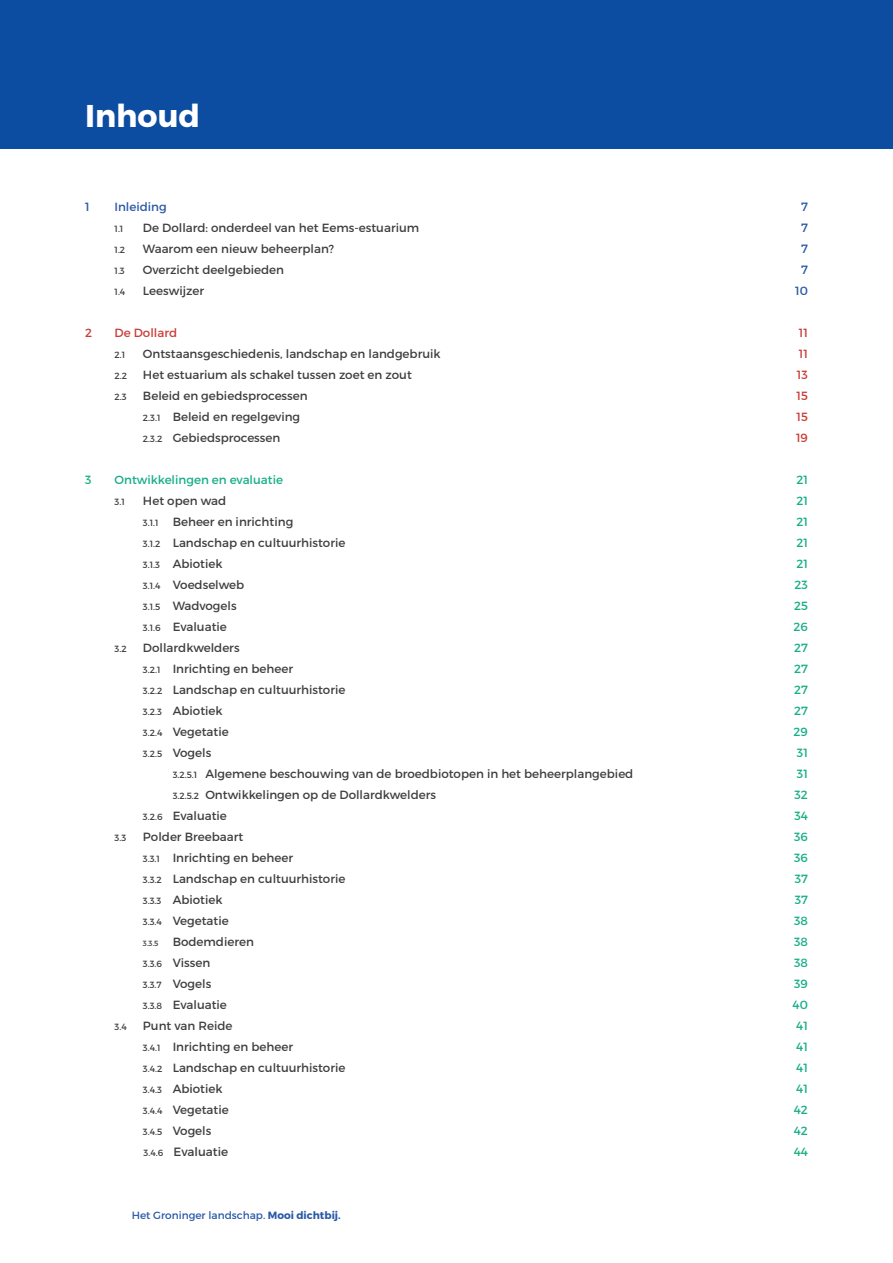
<style>
.page{position:relative;width:893px;height:1263px;background:#fff}
.page>*{position:absolute;margin:0;border:0;box-sizing:border-box;transform-origin:0 0}
.t1{font:700 31.5px "Montserrat";color:#fff}
.t2{font:12px "Montserrat";color:#3e3e3f}
.t3{font:12px "Montserrat";color:#2959a8}
.t4{font:11.85px "Montserrat";color:#3e3e3f}
.t5{font:11.85px "Montserrat";color:#17ae86}
.t6{font:11.85px "Montserrat";color:#ca3d38}
.t7{font:11.85px "Montserrat";color:#2959a8}
.t8{font:10.5px "Montserrat";color:#2959a8}
.t9{font:9px "Montserrat";color:#3e3e3f}
.s1{font-size:9px}
.s2{font-size:7.5px}
.s3{font-weight:700}
</style>
<div class="page">
<div style="left:0;top:0;width:893px;height:148px;background:#0d4da1"></div>
<h1 class="t1" style="left:85px;top:96px;width:117px">Inhoud</h1>
<p class="t7" style="left:85px;top:200px;width:6px">1</p>
<p class="t7" style="left:115px;top:200px;width:54px">Inleiding</p>
<p class="t3" style="left:801px;top:199px;width:8px">7</p>
<p class="t9" style="left:115px;top:223px;width:10px">1.1</p>
<p class="t4" style="left:143px;top:221px;width:278px">De Dollard: onderdeel van het Eems-estuarium</p>
<p class="t3" style="left:801px;top:220px;width:8px">7</p>
<p class="t9" style="left:115px;top:244px;width:12px">1.2</p>
<p class="t4" style="left:143px;top:242px;width:193px">Waarom een nieuw beheerplan?</p>
<p class="t3" style="left:801px;top:241px;width:8px">7</p>
<p class="t9" style="left:115px;top:265px;width:12px">1.3</p>
<p class="t4" style="left:143px;top:263px;width:143px">Overzicht deelgebieden</p>
<p class="t3" style="left:801px;top:262px;width:8px">7</p>
<p class="t9" style="left:115px;top:286px;width:12px">1.4</p>
<p class="t4" style="left:143px;top:284px;width:63px">Leeswijzer</p>
<p class="t7" style="left:795px;top:284px;width:14px">10</p>
<p class="t6" style="left:85px;top:326px;width:8px">2</p>
<p class="t6" style="left:114px;top:326px;width:64px">De Dollard</p>
<p class="t6" style="left:799px;top:326px;width:11px">11</p>
<p class="t9" style="left:115px;top:349px;width:12px">2.1</p>
<p class="t4" style="left:143px;top:347px;width:299px">Ontstaansgeschiedenis, landschap en landgebruik</p>
<p class="t6" style="left:799px;top:347px;width:11px">11</p>
<p class="t9" style="left:115px;top:370px;width:14px">2.2</p>
<p class="t4" style="left:143px;top:368px;width:270px">Het estuarium als schakel tussen zoet en zout</p>
<p class="t6" style="left:797px;top:368px;width:13px">13</p>
<p class="t9" style="left:115px;top:391px;width:14px">2.3</p>
<p class="t4" style="left:143px;top:389px;width:166px">Beleid en gebiedsprocessen</p>
<p class="t6" style="left:796px;top:389px;width:13px">15</p>
<p class="t4" style="left:143px;top:410px;width:159px"><span class="s1">2.3.1</span> Beleid en regelgeving</p>
<p class="t6" style="left:796px;top:410px;width:13px">15</p>
<p class="t4" style="left:143px;top:431px;width:139px"><span class="s1">2.3.2</span> Gebiedsprocessen</p>
<p class="t6" style="left:796px;top:431px;width:13px">19</p>
<p class="t5" style="left:85px;top:473px;width:8px">3</p>
<p class="t5" style="left:114px;top:473px;width:170px">Ontwikkelingen en evaluatie</p>
<p class="t5" style="left:796px;top:473px;width:13px">21</p>
<p class="t9" style="left:115px;top:496px;width:12px">3.1</p>
<p class="t4" style="left:143px;top:494px;width:85px">Het open wad</p>
<p class="t5" style="left:796px;top:494px;width:13px">21</p>
<p class="t4" style="left:143px;top:515px;width:152px"><span class="s1">3.1.1</span> Beheer en inrichting</p>
<p class="t5" style="left:796px;top:515px;width:13px">21</p>
<p class="t4" style="left:143px;top:536px;width:204px"><span class="s1">3.1.2</span> Landschap en cultuurhistorie</p>
<p class="t5" style="left:796px;top:536px;width:13px">21</p>
<p class="t4" style="left:143px;top:557px;width:81px"><span class="s1">3.1.3</span> Abiotiek</p>
<p class="t5" style="left:796px;top:557px;width:13px">21</p>
<p class="t4" style="left:143px;top:578px;width:103px"><span class="s1">3.1.4</span> Voedselweb</p>
<p class="t5" style="left:794px;top:578px;width:15px">23</p>
<p class="t4" style="left:143px;top:599px;width:95px"><span class="s1">3.1.5</span> Wadvogels</p>
<p class="t5" style="left:794px;top:599px;width:15px">25</p>
<p class="t4" style="left:143px;top:620px;width:85px"><span class="s1">3.1.6</span> Evaluatie</p>
<p class="t5" style="left:794px;top:620px;width:16px">26</p>
<p class="t9" style="left:115px;top:643px;width:14px">3.2</p>
<p class="t4" style="left:143px;top:641px;width:98px">Dollardkwelders</p>
<p class="t5" style="left:794px;top:641px;width:15px">27</p>
<p class="t4" style="left:143px;top:662px;width:152px"><span class="s1">3.2.1</span> Inrichting en beheer</p>
<p class="t5" style="left:794px;top:662px;width:15px">27</p>
<p class="t4" style="left:143px;top:683px;width:204px"><span class="s1">3.2.2</span> Landschap en cultuurhistorie</p>
<p class="t5" style="left:794px;top:683px;width:15px">27</p>
<p class="t4" style="left:143px;top:704px;width:81px"><span class="s1">3.2.3</span> Abiotiek</p>
<p class="t5" style="left:794px;top:704px;width:15px">27</p>
<p class="t4" style="left:143px;top:725px;width:87px"><span class="s1">3.2.4</span> Vegetatie</p>
<p class="t5" style="left:794px;top:725px;width:16px">29</p>
<p class="t4" style="left:143px;top:746px;width:70px"><span class="s1">3.2.5</span> Vogels</p>
<p class="t5" style="left:797px;top:746px;width:13px">31</p>
<p class="t4" style="left:173px;top:767px;width:462px"><span class="s1">3.2.5.1</span> Algemene beschouwing van de broedbiotopen in het beheerplangebied</p>
<p class="t5" style="left:797px;top:767px;width:13px">31</p>
<p class="t4" style="left:173px;top:788px;width:265px"><span class="s1">3.2.5.2</span> Ontwikkelingen op de Dollardkwelders</p>
<p class="t5" style="left:794px;top:788px;width:15px">32</p>
<p class="t4" style="left:143px;top:809px;width:85px"><span class="s1">3.2.6</span> Evaluatie</p>
<p class="t5" style="left:794px;top:809px;width:15px">34</p>
<p class="t9" style="left:115px;top:832px;width:13px">3.3</p>
<p class="t4" style="left:143px;top:830px;width:102px">Polder Breebaart</p>
<p class="t5" style="left:794px;top:830px;width:15px">36</p>
<p class="t4" style="left:143px;top:851px;width:152px"><span class="s1">3.3.1</span> Inrichting en beheer</p>
<p class="t5" style="left:794px;top:851px;width:15px">36</p>
<p class="t4" style="left:143px;top:872px;width:204px"><span class="s1">3.3.2</span> Landschap en cultuurhistorie</p>
<p class="t5" style="left:795px;top:872px;width:15px">37</p>
<p class="t4" style="left:143px;top:893px;width:81px"><span class="s1">3.3.3</span> Abiotiek</p>
<p class="t5" style="left:795px;top:893px;width:15px">37</p>
<p class="t4" style="left:143px;top:914px;width:87px"><span class="s1">3.3.4</span> Vegetatie</p>
<p class="t5" style="left:794px;top:914px;width:15px">38</p>
<p class="t4" style="left:143px;top:935px;width:113px"><span class="s2">3.3.5</span> Bodemdieren</p>
<p class="t5" style="left:794px;top:935px;width:15px">38</p>
<p class="t4" style="left:143px;top:956px;width:69px"><span class="s1">3.3.6</span> Vissen</p>
<p class="t5" style="left:794px;top:956px;width:15px">38</p>
<p class="t4" style="left:143px;top:977px;width:70px"><span class="s1">3.3.7</span> Vogels</p>
<p class="t5" style="left:794px;top:977px;width:15px">39</p>
<p class="t4" style="left:143px;top:998px;width:85px"><span class="s1">3.3.8</span> Evaluatie</p>
<p class="t5" style="left:793px;top:998px;width:17px">40</p>
<p class="t9" style="left:115px;top:1021px;width:14px">3.4</p>
<p class="t4" style="left:143px;top:1019px;width:91px">Punt van Reide</p>
<p class="t5" style="left:796px;top:1019px;width:13px">41</p>
<p class="t4" style="left:143px;top:1040px;width:152px"><span class="s1">3.4.1</span> Inrichting en beheer</p>
<p class="t5" style="left:796px;top:1040px;width:13px">41</p>
<p class="t4" style="left:143px;top:1061px;width:204px"><span class="s1">3.4.2</span> Landschap en cultuurhistorie</p>
<p class="t5" style="left:796px;top:1061px;width:13px">41</p>
<p class="t4" style="left:143px;top:1082px;width:81px"><span class="s1">3.4.3</span> Abiotiek</p>
<p class="t5" style="left:796px;top:1082px;width:13px">41</p>
<p class="t4" style="left:143px;top:1103px;width:87px"><span class="s1">3.4.4</span> Vegetatie</p>
<p class="t5" style="left:794px;top:1103px;width:16px">42</p>
<p class="t4" style="left:143px;top:1124px;width:70px"><span class="s1">3.4.5</span> Vogels</p>
<p class="t5" style="left:794px;top:1124px;width:16px">42</p>
<p class="t2" style="left:144px;top:1144px;width:86px"><span class="s1">3.4.6</span> Evaluatie</p>
<p class="t5" style="left:794px;top:1145px;width:16px">44</p>
<p class="t8" style="left:132px;top:1209px;width:210px">Het Groninger landschap. <span class="s3">Mooi dichtbij.</span></p>
</div>
